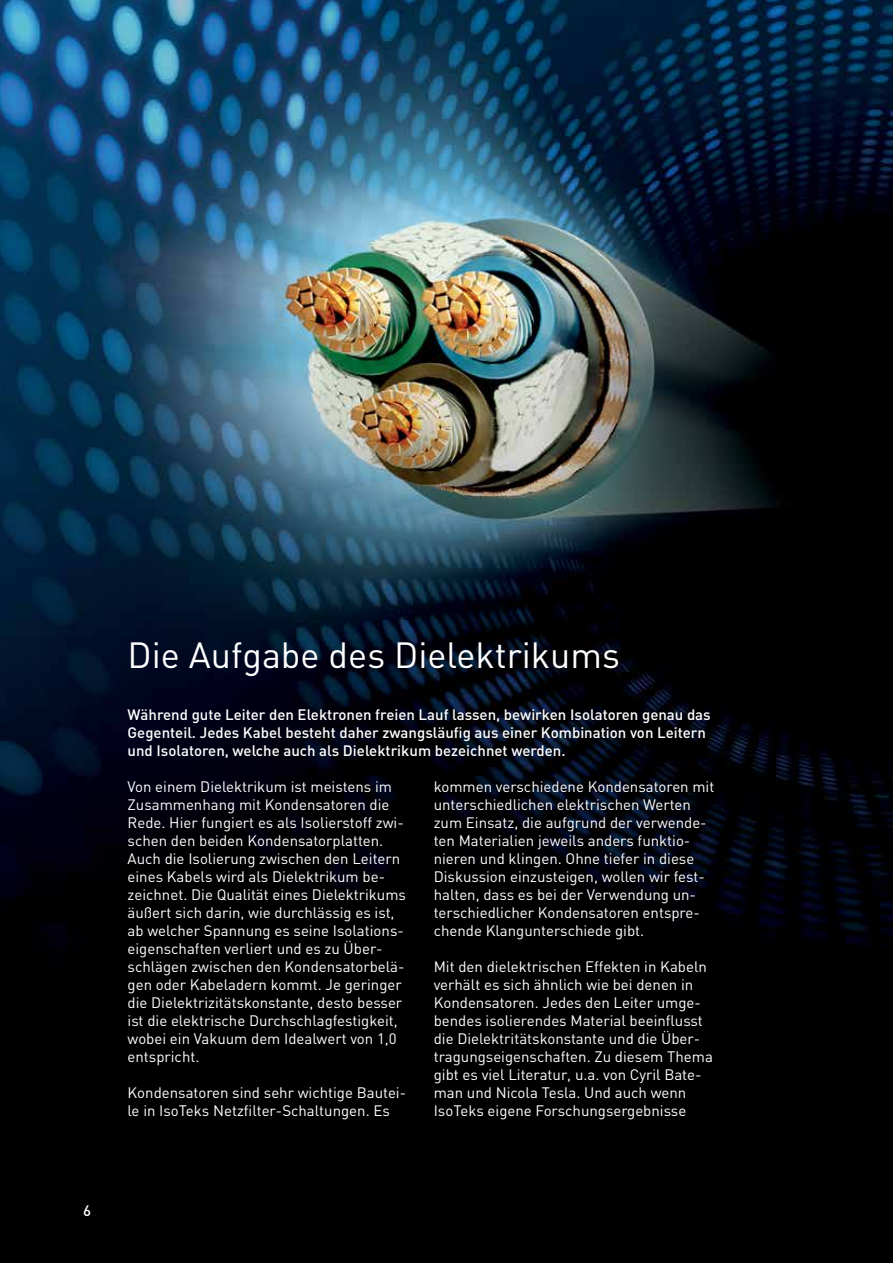
<style>
.page{position:relative;width:893px;height:1263px;background:#fff}
.page>*{position:absolute;margin:0;border:0;box-sizing:border-box;transform-origin:0 0}
.t1{font:36px "DIN";color:#fff}
.t2{font:15px/18px "DIN";color:#fff}
.t3{font:500 15px/18px "DIN";color:#fff}
</style>
<div class="page">
<img style="left:0;top:0;width:893px;height:1263px">
<div style="left:81px;top:1202px;width:15px;height:19px;background:#000"></div>
<p class="t3" style="left:83px;top:1201px;width:9px">6</p>
<h1 class="t1" style="left:128px;top:633px;width:494px">Die Aufgabe des Dielektrikums</h1>
<p class="t3" style="left:128px;top:705px;width:585px">Während gute Leiter den Elektronen freien Lauf lassen, bewirken Isolatoren genau das<br>Gegenteil. Jedes Kabel besteht daher zwangsläufig aus einer Kombination von Leitern und Isolatoren, welche auch als Dielektrikum bezeichnet werden.</p>
<p class="t2" style="left:128px;top:777px;width:280px">Von einem Dielektrikum ist meistens im Zusammenhang mit Kondensatoren die Rede. Hier fungiert es als Isolierstoff zwi&shy;schen den beiden Kondensatorplatten.<br>Auch die Isolierung zwischen den Leitern eines Kabels wird als Dielektrikum be&shy;zeichnet. Die Qualität eines Dielektrikums äußert sich darin, wie durchlässig es ist, ab welcher Spannung es seine Isolations&shy;eigenschaften verliert und es zu Über&shy;schlägen zwischen den Kondensatorbelä&shy;gen oder Kabeladern kommt. Je geringer die Dielektrizitätskonstante, desto besser ist die elektrische Durchschlagfestigkeit, wobei ein Vakuum dem Idealwert von 1,0 entspricht.</p>
<p class="t2" style="left:128px;top:1083px;width:280px">Kondensatoren sind sehr wichtige Bautei&shy;le in IsoTeks Netzfilter-Schaltungen. Es</p>
<p class="t2" style="left:434px;top:777px;width:282px">kommen verschiedene Kondensatoren mit unterschiedlichen elektrischen Werten zum Einsatz, die aufgrund der verwende&shy;ten Materialien jeweils anders funktio&shy;nieren und klingen. Ohne tiefer in diese Diskussion einzusteigen, wollen wir fest&shy;halten, dass es bei der Verwendung un&shy;terschiedlicher Kondensatoren entspre&shy;chende Klangunterschiede gibt.</p>
<p class="t2" style="left:434px;top:957px;width:281px">Mit den dielektrischen Effekten in Kabeln verhält es sich ähnlich wie bei denen in Kondensatoren. Jedes den Leiter umge&shy;bendes isolierendes Material beeinflusst die Dielektritätskonstante und die Über&shy;tragungseigenschaften. Zu diesem Thema gibt es viel Literatur, u.a. von Cyril Bate&shy;man und Nicola Tesla. Und auch wenn IsoTeks eigene Forschungsergebnisse</p>
</div>
